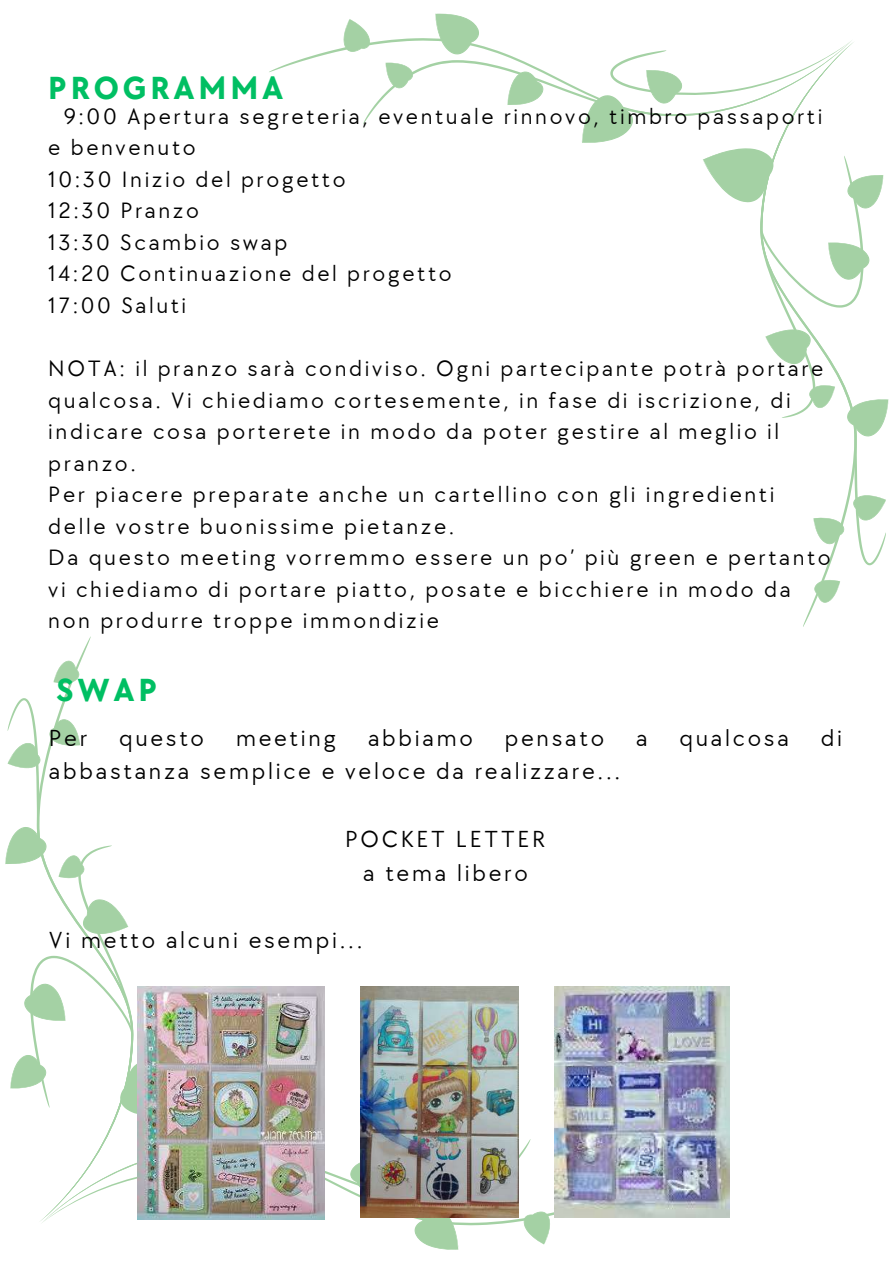
<style>
.page{position:relative;width:894px;height:1264px;background:#fff}
.page>*{position:absolute;margin:0;border:0;box-sizing:border-box;transform-origin:0 0}
.t1{font:700 33px "TT Chocolates";letter-spacing:.115em;color:#00bf63}
.t2{font:24px/33.8px "TT Chocolates";letter-spacing:.115em;color:#000;text-align:center}
.t3{font:22.95px/31.5px "TT Chocolates";letter-spacing:.115em;color:#000}
</style>
<div class="page">
<svg style="left:11px;top:698px;width:56px;height:124px"></svg>
<svg style="left:7px;top:716px;width:74px;height:63px"></svg>
<svg style="left:53px;top:657px;width:30px;height:36px"></svg>
<svg style="left:5px;top:822px;width:553px;height:428px"></svg>
<svg style="left:827px;top:440px;width:56px;height:125px"></svg>
<svg style="left:269px;top:49px;width:66px;height:24px"></svg>
<svg style="left:813px;top:484px;width:73px;height:63px"></svg>
<svg style="left:811px;top:570px;width:29px;height:36px"></svg>
<svg style="left:335px;top:13px;width:554px;height:427px"></svg>
<img style="left:138px;top:986px;width:187px;height:233px">
<img style="left:360px;top:986px;width:158px;height:230px">
<img style="left:554px;top:986px;width:175px;height:230px">
<h1 class="t1" style="left:48px;top:69px;width:236px">PROGRAMMA</h1>
<p class="t3" style="left:48px;top:101px;width:775px;text-indent:15px">9:00 Apertura segreteria, eventuale rinnovo, timbro passaporti e benvenuto<br>10:30 Inizio del progetto<br>12:30 Pranzo<br>13:30 Scambio swap<br>14:20 Continuazione del progetto<br>17:00 Saluti</p>
<p class="t3" style="left:48px;top:353px;width:783px">NOTA: il pranzo sarà condiviso. Ogni partecipante potrà portare qualcosa. Vi chiediamo cortesemente, in fase di iscrizione, di indicare cosa porterete in modo da poter gestire al meglio il pranzo.<br>Per piacere preparate anche un cartellino con gli ingredienti delle vostre buonissime pietanze.<br>Da questo meeting vorremmo essere un po’ più green e pertanto vi chiediamo di portare piatto, posate e bicchiere in modo da non produrre troppe immondizie</p>
<h1 class="t1" style="left:56px;top:671px;width:102px">SWAP</h1>
<p class="t2" style="left:49px;top:721px;width:40px">Per</p>
<p class="t2" style="left:119px;top:721px;width:86px">questo</p>
<p class="t2" style="left:236px;top:721px;width:102px">meeting</p>
<p class="t2" style="left:368px;top:721px;width:106px">abbiamo</p>
<p class="t2" style="left:504px;top:721px;width:101px">pensato</p>
<p class="t2" style="left:636px;top:721px;width:13px">a</p>
<p class="t2" style="left:679px;top:721px;width:111px">qualcosa</p>
<p class="t2" style="left:820px;top:721px;width:23px">di</p>
<p class="t2" style="left:49px;top:755px;width:572px">abbastanza semplice e veloce da realizzare...</p>
<p class="t2" style="left:345px;top:822px;width:202px">POCKET LETTER a tema libero</p>
<p class="t2" style="left:49px;top:924px;width:315px">Vi metto alcuni esempi...</p>
</div>
